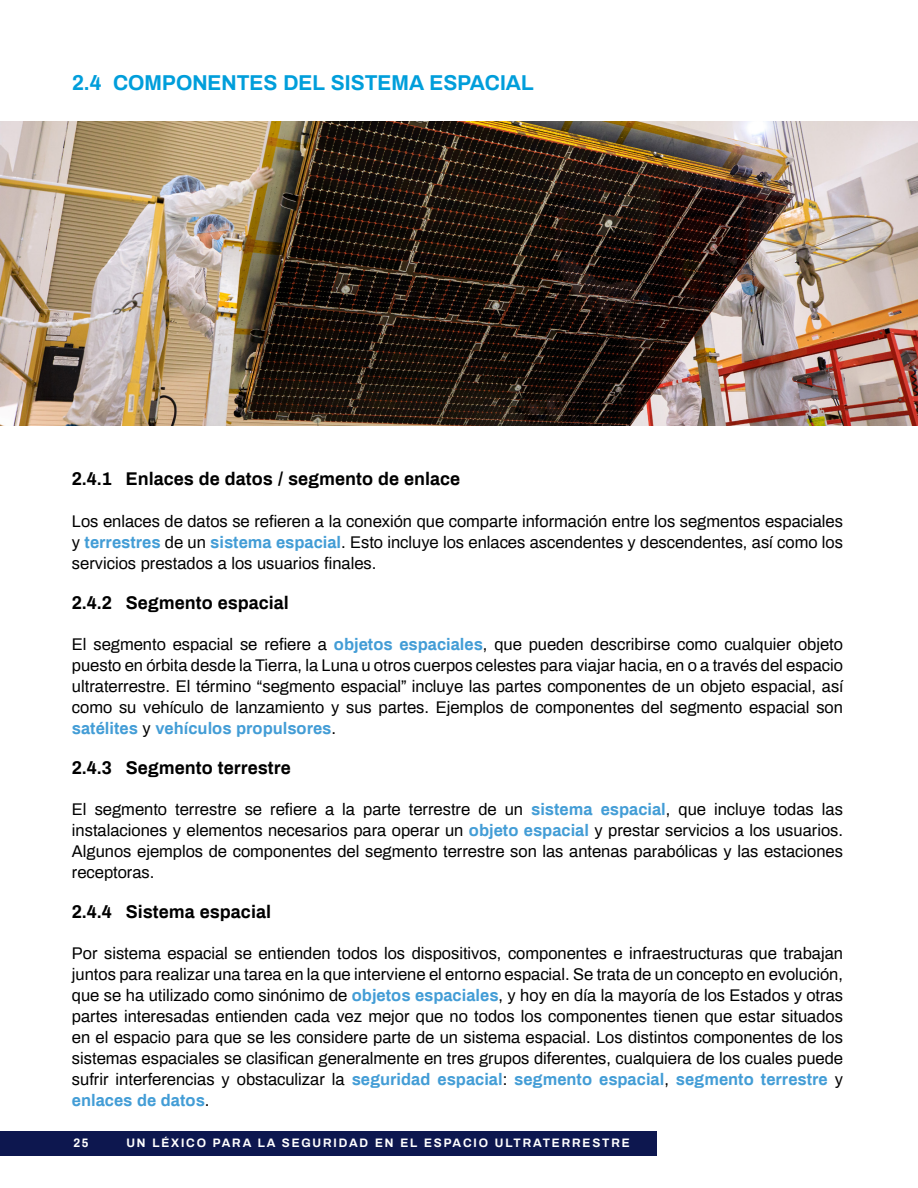
<style>
.page{position:relative;width:918px;height:1188px;background:#fff}
.page>*{position:absolute;margin:0;border:0;box-sizing:border-box;transform-origin:0 0}
.t1{font:700 21px "Archivo";color:#009edb}
.t2{font:700 18px "Archivo";color:#000}
.t3{font:16.5px/21px "Archivo";color:#000;text-align:justify}
.t4{font:700 12px "Archivo";letter-spacing:.15em;color:#fff}
.s1{font-weight:700;color:#439dd6}
</style>
<div class="page">
<div style="left:0;top:1131px;width:657px;height:25px;background:#0d174f"></div>
<img style="left:0;top:121px;width:918px;height:305px">
<p class="t1" style="left:72px;top:67px;width:463px">2.4 COMPONENTES DEL SISTEMA ESPACIAL</p>
<p class="t2" style="left:72px;top:465px;width:390px">2.4.1 Enlaces de datos / segmento de enlace</p>
<p class="t3" style="left:72px;top:509px;width:773px">Los enlaces de datos se refieren a la conexión que comparte información entre los segmentos espaciales y <span class="s1">terrestres</span> de un <span class="s1">sistema espacial</span>. Esto incluye los enlaces ascendentes y descendentes, así como los servicios prestados a los usuarios finales.</p>
<p class="t2" style="left:72px;top:590px;width:219px">2.4.2 Segmento espacial</p>
<p class="t3" style="left:72px;top:632px;width:773px">El segmento espacial se refiere a <span class="s1">objetos espaciales</span>, que pueden describirse como cualquier objeto puesto en órbita desde la Tierra, la Luna u otros cuerpos celestes para viajar hacia, en o a través del espacio ultraterrestre. El término “segmento espacial” incluye las partes componentes de un objeto espacial, así como su vehículo de lanzamiento y sus partes. Ejemplos de componentes del segmento espacial son <span class="s1">satélites</span> y <span class="s1">vehículos propulsores</span>.</p>
<p class="t2" style="left:72px;top:755px;width:221px">2.4.3 Segmento terrestre</p>
<p class="t3" style="left:72px;top:797px;width:773px">El segmento terrestre se refiere a la parte terrestre de un <span class="s1">sistema espacial</span>, que incluye todas las instalaciones y elementos necesarios para operar un <span class="s1">objeto espacial</span> y prestar servicios a los usuarios.<br>Algunos ejemplos de componentes del segmento terrestre son las antenas parabólicas y las estaciones receptoras.</p>
<p class="t2" style="left:72px;top:899px;width:201px">2.4.4 Sistema espacial</p>
<p class="t3" style="left:72px;top:941px;width:773px">Por sistema espacial se entienden todos los dispositivos, componentes e infraestructuras que trabajan juntos para realizar una tarea en la que interviene el entorno espacial. Se trata de un concepto en evolución, que se ha utilizado como sinónimo de <span class="s1">objetos espaciales</span>, y hoy en día la mayoría de los Estados y otras partes interesadas entienden cada vez mejor que no todos los componentes tienen que estar situados en el espacio para que se les considere parte de un sistema espacial. Los distintos componentes de los sistemas espaciales se clasifican generalmente en tres grupos diferentes, cualquiera de los cuales puede sufrir interferencias y obstaculizar la <span class="s1">seguridad espacial</span>: <span class="s1">segmento espacial</span>, <span class="s1">segmento terrestre</span> y <span class="s1">enlaces de datos</span>.</p>
<p class="t4" style="left:73px;top:1135px;width:17px">25</p>
<p class="t4" style="left:126px;top:1135px;width:505px">UN LÉXICO PARA LA SEGURIDAD EN EL ESPACIO ULTRATERRESTRE</p>
</div>
